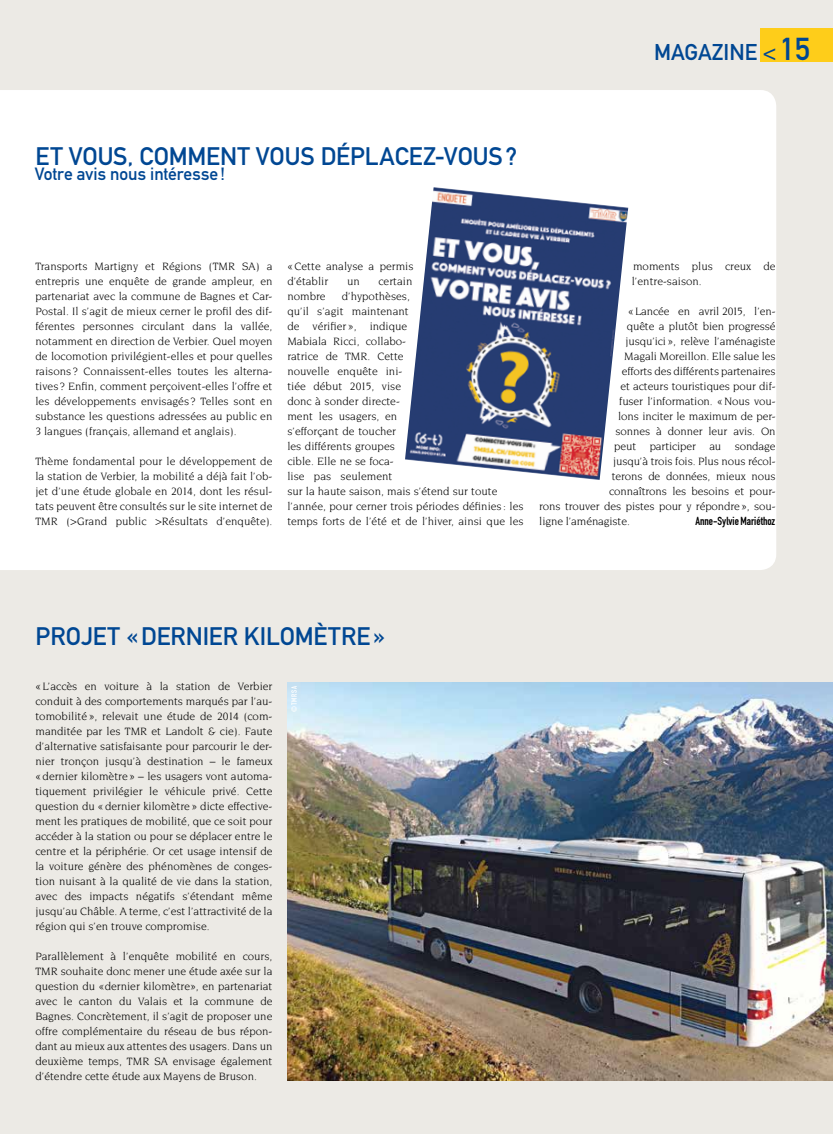
<style>
.page{position:relative;width:833px;height:1134px;background:#eceae5}
.page>*{position:absolute;margin:0;border:0;box-sizing:border-box;transform-origin:0 0}
.t1{font:25px "DIN Mittelschrift";letter-spacing:-.005em;color:#004793}
.t2{font:22.5px "DIN Mittelschrift";color:#004793}
.t3{font:17.5px "DIN Mittelschrift";letter-spacing:-.005em;color:#004793}
.t4{font:11.5px/15px "Novarese LT";color:#000;text-align:justify}
.t5{font:11.5px "DIN Engschrift";color:#000}
.t6{font:7.5px "DIN Engschrift";color:#fff}
.s1{font-size:31.25px}
</style>
<div class="page">
<div style="left:760px;top:28px;width:73px;height:34px;background:#fecd1a"></div>
<div style="left:0;top:90px;width:776px;height:480px;background:#fff"></div>
<svg style="left:695px;top:516px;width:80px;height:12px"></svg>
<img style="left:405px;top:187px;width:223px;height:293px">
<img style="left:287px;top:682px;width:546px;height:398px">
<h2 class="t2" style="left:654px;top:39px;width:158px">MAGAZINE &lt; <span class="s1">15</span></h2>
<h1 class="t1" style="left:36px;top:142px;width:483px">ET VOUS, COMMENT VOUS DÉPLACEZ-VOUS?</h1>
<h3 class="t3" style="left:35px;top:164px;width:192px">Votre avis nous intéresse !</h3>
<p class="t4" style="left:35px;top:259px;width:238px">Transports Martigny et Régions (TMR SA) a entrepris une enquête de grande ampleur, en partenariat avec la commune de Bagnes et Car-Postal. Il s’agit de mieux cerner le profil des dif&shy;férentes personnes circulant dans la vallée, notamment en direction de Verbier. Quel moyen de locomotion privilégient-elles et pour quelles raisons ? Connaissent-elles toutes les alterna&shy;tives ? Enfin, comment perçoivent-elles l’offre et les développements envisagés ? Telles sont en substance les questions adressées au public en 3 langues (français, allemand et anglais).</p>
<p class="t4" style="left:35px;top:454px;width:238px">Thème fondamental pour le développement de la station de Verbier, la mobilité a déjà fait l’ob&shy;jet d’une étude globale en 2014, dont les résul&shy;tats peuvent être consultés sur le site internet de TMR (&gt;Grand public &gt;Résultats d’enquête).</p>
<p class="t4" style="left:287px;top:259px;width:128px">«Cette analyse a permis d’établir</p>
<p class="t4" style="left:347px;top:274px;width:14px">un</p>
<p class="t4" style="left:378px;top:274px;width:35px">certain</p>
<p class="t4" style="left:287px;top:289px;width:238px;text-align:left;text-indent:54px">d’hypothèses,<br>qu’il s’agit maintenant<br>de vérifier », indique<br>Mabiala Ricci, collabo-<br>ratrice de TMR. Cette<br>nouvelle enquête ini-<br>tiée début 2015, vise<br>donc à sonder directe-<br>ment les usagers, en<br>s’efforçant de toucher<br>les différents groupes<br>cible. Elle ne se foca-<br>lise pas seulement<br>sur la haute saison, mais s’étend sur toute l’année, pour cerner trois périodes définies : les temps forts de l’été et de l’hiver, ainsi que les</p>
<p class="t4" style="left:287px;top:289px;width:40px">nombre</p>
<p class="t4" style="left:632px;top:259px;width:145px">moments plus creux de l’entre-saison.</p>
<p class="t4" style="left:628px;top:304px;width:149px">«Lancée en avril 2015, l’en-</p>
<p class="t4" style="left:627px;top:319px;width:150px">quête a plutôt bien progressé</p>
<p class="t4" style="left:625px;top:334px;width:152px">jusqu’ici», relève l’aménagiste</p>
<p class="t4" style="left:624px;top:349px;width:153px">Magali Moreillon. Elle salue les</p>
<p class="t4" style="left:622px;top:364px;width:155px">efforts des différents partenaires</p>
<p class="t4" style="left:620px;top:379px;width:157px">et acteurs touristiques pour dif-</p>
<p class="t4" style="left:619px;top:394px;width:158px">fuser l’information. «Nous vou-</p>
<p class="t4" style="left:618px;top:409px;width:159px">lons inciter le maximum de per-</p>
<p class="t4" style="left:615px;top:424px;width:162px">sonnes à donner leur avis. On</p>
<p class="t4" style="left:614px;top:439px;width:163px">peut participer au sondage</p>
<p class="t4" style="left:613px;top:454px;width:164px">jusqu’à trois fois. Plus nous récol-</p>
<p class="t4" style="left:612px;top:469px;width:165px">terons de données, mieux nous</p>
<p class="t4" style="left:609px;top:484px;width:168px">connaîtrons les besoins et pour-</p>
<p class="t4" style="left:539px;top:499px;width:238px">rons trouver des pistes pour y répondre», sou-</p>
<p class="t4" style="left:539px;top:514px;width:92px">ligne l’aménagiste.</p>
<p class="t5" style="left:695px;top:514px;width:81px">Anne-Sylvie Mariéthoz</p>
<h1 class="t1" style="left:36px;top:622px;width:351px">PROJET «DERNIER KILOMÈTRE»</h1>
<p class="t4" style="left:35px;top:679px;width:238px">«L’accès en voiture à la station de Verbier conduit à des comportements marqués par l’au&shy;tomobilité», relevait une étude de 2014 (com&shy;manditée par les TMR et Landolt &amp; cie). Faute d’alternative satisfaisante pour parcourir le der&shy;nier tronçon jusqu’à destination – le fameux «dernier kilomètre» – les usagers vont automa&shy;tiquement privilégier le véhicule privé. Cette question du «dernier kilomètre» dicte effective&shy;ment les pratiques de mobilité, que ce soit pour accéder à la station ou pour se déplacer entre le centre et la périphérie. Or cet usage intensif de la voiture génère des phénomènes de conges&shy;tion nuisant à la qualité de vie dans la station, avec des impacts négatifs s’étendant même jusqu’au Châble. A terme, c’est l’attractivité de la région qui s’en trouve compromise.</p>
<p class="t4" style="left:35px;top:949px;width:238px">Parallèlement à l’enquête mobilité en cours, TMR souhaite donc mener une étude axée sur la question du «dernier kilomètre», en partenariat avec le canton du Valais et la commune de Bagnes. Concrètement, il s’agit de proposer une offre complémentaire du réseau de bus répon&shy;dant au mieux aux attentes des usagers. Dans un deuxième temps, TMR SA envisage également d’étendre cette étude aux Mayens de Bruson.</p>
<p class="t6" style="left:290px;top:712px;width:27px;rotate:-90deg">© TMR SA</p>
</div>
